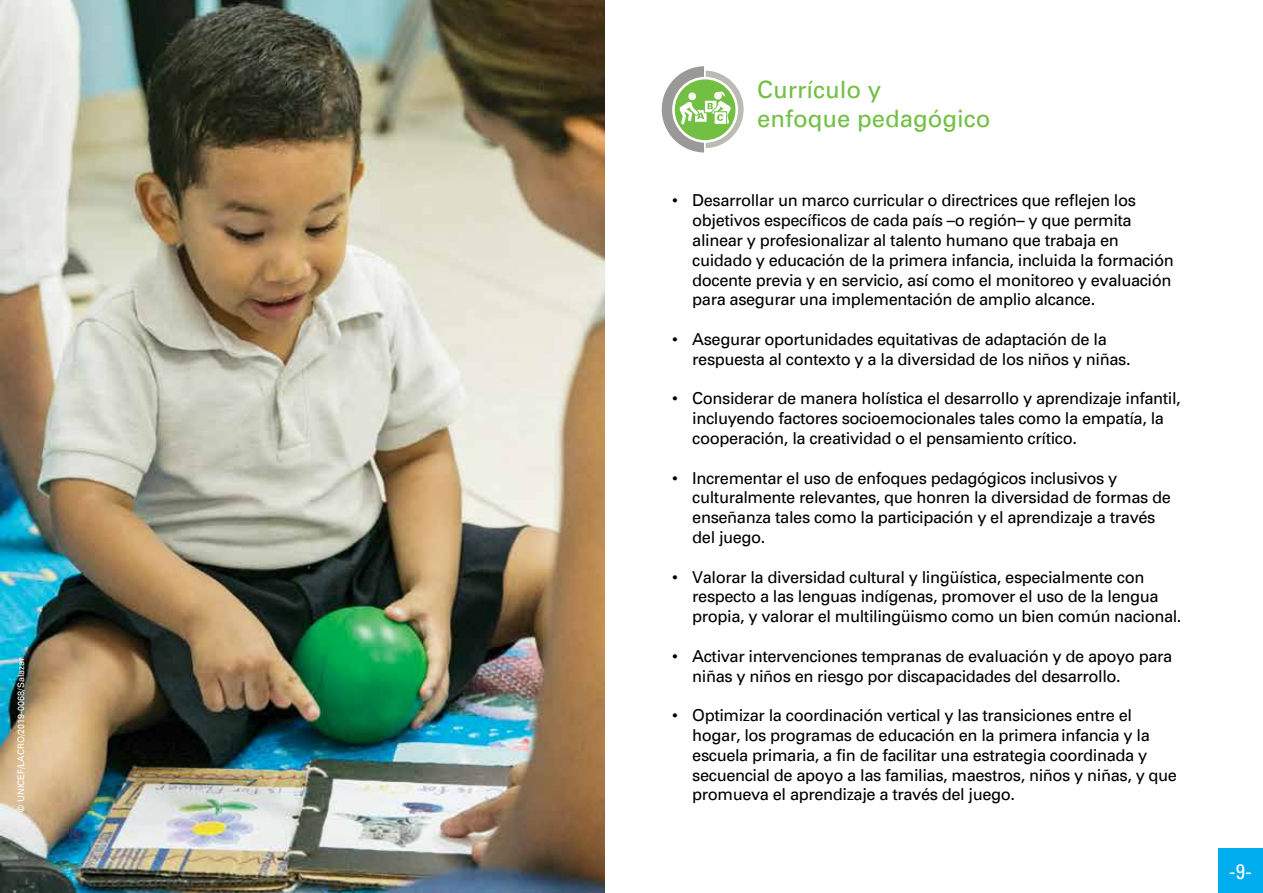
<style>
.page{position:relative;width:1263px;height:893px;background:#fff}
.page>*{position:absolute;margin:0;border:0;box-sizing:border-box;transform-origin:0 0}
.t1{font:24px/28.8px "Univers";color:#72bf44}
.t2{font:condensed 21px "Univers";color:#fff}
.t3{font:16.5px/19.8px "Univers";letter-spacing:-.025em;color:#000}
.t4{font:9px "Univers";color:#fff}
</style>
<div class="page">
<img style="left:0;top:0;width:604px;height:893px">
<div style="left:1218px;top:848px;width:45px;height:45px;background:#00aeef"></div>
<svg style="left:661px;top:66px;width:83px;height:87px"></svg>
<p class="t4" style="left:16px;top:812px;width:156px;rotate:-90deg">© UNICEF/LACRO/2019-0068/Salazar</p>
<h1 class="t1" style="left:757px;top:76px;width:235px">Currículo y<br>enfoque pedagógico</h1>
<p class="t3" style="left:692px;top:191px;width:483px;text-indent:-20px">• Desarrollar un marco curricular o directrices que reflejen los objetivos específicos de cada país –o región– y que permita alinear y profesionalizar al talento humano que trabaja en cuidado y educación de la primera infancia, incluida la formación docente previa y en servicio, así como el monitoreo y evaluación para asegurar una implementación de amplio alcance.</p>
<p class="t3" style="left:692px;top:329px;width:440px;text-indent:-20px">• Asegurar oportunidades equitativas de adaptación de la respuesta al contexto y a la diversidad de los niños y niñas.</p>
<p class="t3" style="left:692px;top:389px;width:490px;text-indent:-20px">• Considerar de manera holística el desarrollo y aprendizaje infantil, incluyendo factores socioemocionales tales como la empatía, la cooperación, la creatividad o el pensamiento crítico.</p>
<p class="t3" style="left:692px;top:468px;width:480px;text-indent:-20px">• Incrementar el uso de enfoques pedagógicos inclusivos y culturalmente relevantes, que honren la diversidad de formas de enseñanza tales como la participación y el aprendizaje a través del juego.</p>
<p class="t3" style="left:692px;top:567px;width:491px;text-indent:-20px">• Valorar la diversidad cultural y lingüística, especialmente con respecto a las lenguas indígenas, promover el uso de la lengua propia, y valorar el multilingüismo como un bien común nacional.</p>
<p class="t3" style="left:692px;top:646px;width:482px;text-indent:-20px">• Activar intervenciones tempranas de evaluación y de apoyo para niñas y niños en riesgo por discapacidades del desarrollo.</p>
<p class="t3" style="left:692px;top:706px;width:486px;text-indent:-20px">• Optimizar la coordinación vertical y las transiciones entre el hogar, los programas de educación en la primera infancia y la escuela primaria, a fin de facilitar una estrategia coordinada y secuencial de apoyo a las familias, maestros, niños y niñas, y que promueva el aprendizaje a través del juego.</p>
<p class="t2" style="left:1229px;top:859px;width:25px">-9-</p>
</div>
